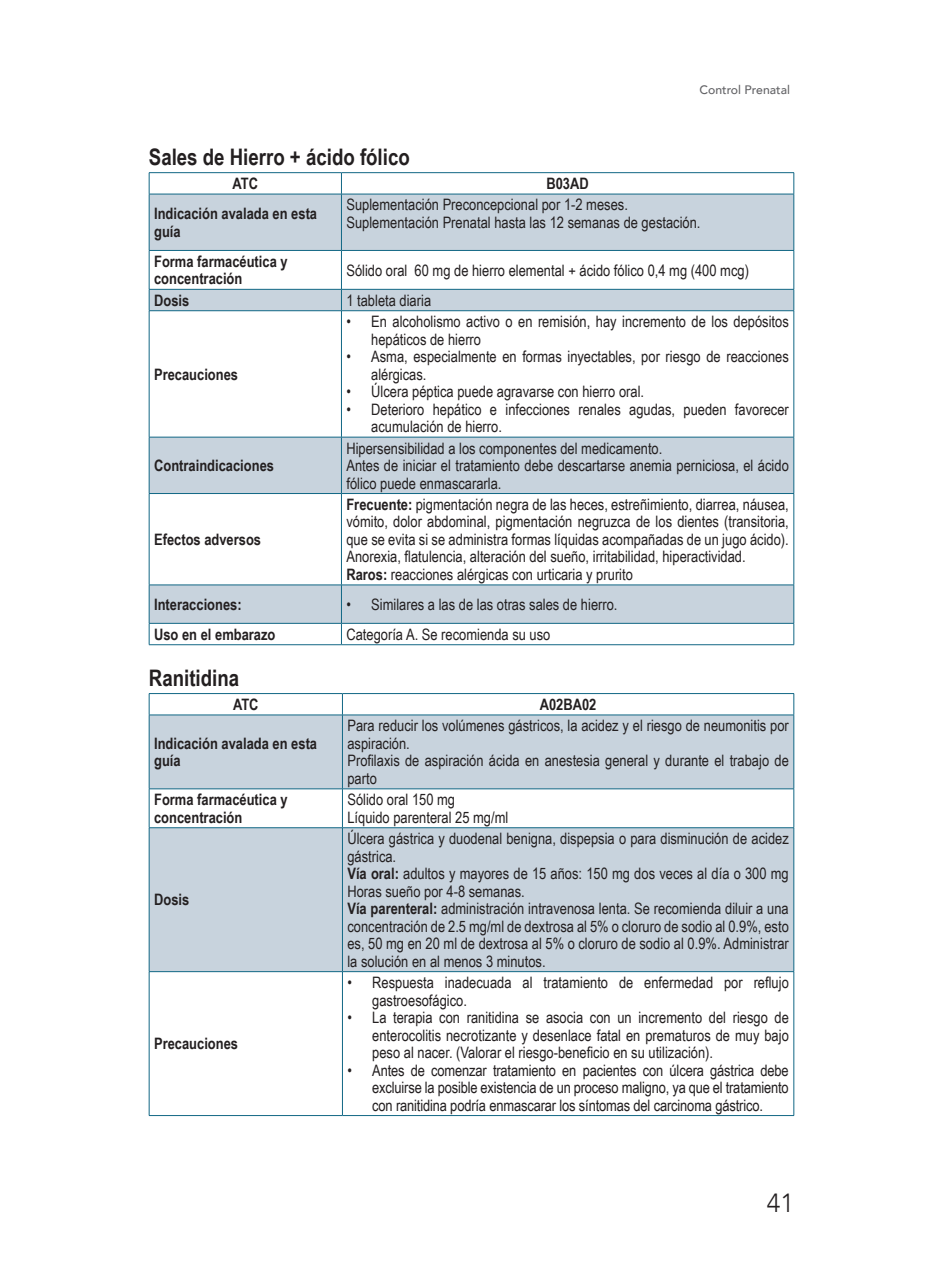
<style>
.page{position:relative;width:943px;height:1280px;background:#fff}
.page>*{position:absolute;margin:0;border:0;box-sizing:border-box;transform-origin:0 0}
.t1{font:300 26.25px "Avenir";color:#231f20}
.t2{font:700 22.75px "Arial Narrow";color:#231f20}
.t3{font:15.75px/17.5px "Arial Narrow";color:#231f20}
.t4{font:700 15.75px/17.5px "Arial Narrow";color:#231f20}
.t5{font:500 12.25px "Avenir";color:#636366}
.s1{font-weight:700}
</style>
<div class="page">
<svg style="left:150px;top:195px;width:643px;height:428px"></svg>
<hr style="left:149px;top:172px;width:192px;height:1px;background:#116785">
<svg style="left:149px;top:173px;width:1px;height:21px"></svg>
<hr style="left:341px;top:172px;width:453px;height:1px;background:#116785">
<svg style="left:341px;top:173px;width:1px;height:21px"></svg>
<svg style="left:793px;top:173px;width:1px;height:21px"></svg>
<hr style="left:149px;top:251px;width:1px;height:38px;background:#116785">
<hr style="left:341px;top:251px;width:1px;height:38px;background:#116785">
<hr style="left:793px;top:251px;width:1px;height:38px;background:#116785">
<hr style="left:149px;top:311px;width:1px;height:126px;background:#116785">
<hr style="left:341px;top:311px;width:1px;height:126px;background:#116785">
<hr style="left:793px;top:311px;width:1px;height:126px;background:#116785">
<hr style="left:149px;top:494px;width:1px;height:91px;background:#116785">
<hr style="left:341px;top:494px;width:1px;height:91px;background:#116785">
<hr style="left:793px;top:494px;width:1px;height:91px;background:#116785">
<svg style="left:149px;top:624px;width:1px;height:20px"></svg>
<svg style="left:341px;top:624px;width:1px;height:20px"></svg>
<svg style="left:793px;top:624px;width:1px;height:20px"></svg>
<hr style="left:149px;top:644px;width:192px;height:1px;background:#116785">
<hr style="left:341px;top:644px;width:453px;height:1px;background:#116785">
<hr style="left:149px;top:194px;width:192px;height:1px;background:#116785">
<hr style="left:149px;top:194px;width:1px;height:56px;background:#116785">
<hr style="left:149px;top:250px;width:192px;height:1px;background:#116785">
<hr style="left:341px;top:194px;width:453px;height:1px;background:#116785">
<hr style="left:341px;top:194px;width:1px;height:56px;background:#116785">
<hr style="left:793px;top:194px;width:1px;height:56px;background:#116785">
<hr style="left:341px;top:250px;width:453px;height:1px;background:#116785">
<hr style="left:149px;top:289px;width:192px;height:1px;background:#116785">
<svg style="left:149px;top:290px;width:1px;height:20px"></svg>
<hr style="left:149px;top:310px;width:192px;height:1px;background:#116785">
<hr style="left:341px;top:289px;width:453px;height:1px;background:#116785">
<svg style="left:341px;top:290px;width:1px;height:20px"></svg>
<svg style="left:793px;top:290px;width:1px;height:20px"></svg>
<hr style="left:341px;top:310px;width:453px;height:1px;background:#116785">
<hr style="left:149px;top:437px;width:192px;height:1px;background:#116785">
<hr style="left:149px;top:437px;width:1px;height:56px;background:#116785">
<hr style="left:149px;top:493px;width:192px;height:1px;background:#116785">
<hr style="left:341px;top:437px;width:453px;height:1px;background:#116785">
<hr style="left:341px;top:437px;width:1px;height:56px;background:#116785">
<hr style="left:793px;top:437px;width:1px;height:56px;background:#116785">
<hr style="left:341px;top:493px;width:453px;height:1px;background:#116785">
<hr style="left:149px;top:585px;width:192px;height:1px;background:#116785">
<hr style="left:149px;top:585px;width:1px;height:38px;background:#116785">
<hr style="left:149px;top:623px;width:192px;height:1px;background:#116785">
<hr style="left:341px;top:585px;width:453px;height:1px;background:#116785">
<hr style="left:341px;top:585px;width:1px;height:38px;background:#116785">
<hr style="left:793px;top:585px;width:1px;height:38px;background:#116785">
<hr style="left:341px;top:623px;width:453px;height:1px;background:#116785">
<svg style="left:150px;top:716px;width:643px;height:255px;background:#cfd9e1"></svg>
<hr style="left:149px;top:693px;width:193px;height:1px;background:#116785">
<svg style="left:149px;top:694px;width:1px;height:21px"></svg>
<hr style="left:342px;top:693px;width:452px;height:1px;background:#116785">
<svg style="left:342px;top:694px;width:1px;height:21px"></svg>
<svg style="left:793px;top:694px;width:1px;height:21px"></svg>
<hr style="left:149px;top:789px;width:1px;height:38px;background:#116785">
<hr style="left:342px;top:789px;width:1px;height:38px;background:#116785">
<hr style="left:793px;top:789px;width:1px;height:38px;background:#116785">
<hr style="left:149px;top:972px;width:1px;height:143px;background:#116785">
<hr style="left:342px;top:972px;width:1px;height:143px;background:#116785">
<hr style="left:793px;top:972px;width:1px;height:143px;background:#116785">
<hr style="left:149px;top:715px;width:193px;height:1px;background:#116785">
<hr style="left:149px;top:715px;width:1px;height:73px;background:#116785">
<hr style="left:149px;top:788px;width:193px;height:1px;background:#116785">
<hr style="left:342px;top:715px;width:452px;height:1px;background:#116785">
<hr style="left:342px;top:715px;width:1px;height:73px;background:#116785">
<hr style="left:793px;top:715px;width:1px;height:73px;background:#116785">
<hr style="left:342px;top:788px;width:452px;height:1px;background:#116785">
<hr style="left:149px;top:827px;width:193px;height:1px;background:#116785">
<hr style="left:149px;top:828px;width:1px;height:143px;background:#116785">
<hr style="left:149px;top:971px;width:193px;height:1px;background:#116785">
<hr style="left:342px;top:827px;width:452px;height:1px;background:#116785">
<hr style="left:342px;top:828px;width:1px;height:143px;background:#116785">
<hr style="left:793px;top:828px;width:1px;height:143px;background:#116785">
<hr style="left:342px;top:971px;width:452px;height:1px;background:#116785">
<hr style="left:149px;top:1115px;width:193px;height:1px;background:#116785">
<hr style="left:342px;top:1115px;width:452px;height:1px;background:#116785">
<p class="t5" style="left:699px;top:79px;width:92px">Control Prenatal</p>
<h2 class="t2" style="left:149px;top:140px;width:262px">Sales de Hierro + ácido fólico</h2>
<p class="t4" style="left:232px;top:174px;width:27px">ATC</p>
<p class="t4" style="left:546px;top:174px;width:44px">B03AD</p>
<p class="t4" style="left:154px;top:204px;width:164px">Indicación avalada en esta guía</p>
<p class="t3" style="left:346px;top:196px;width:355px">Suplementación Preconcepcional por 1-2 meses.<br>Suplementación Prenatal hasta las 12 semanas de gestación.</p>
<p class="t4" style="left:154px;top:252px;width:135px">Forma farmacéutica y concentración</p>
<p class="t3" style="left:346px;top:261px;width:404px">Sólido oral 60 mg de hierro elemental + ácido fólico 0,4 mg (400 mcg)</p>
<p class="t4" style="left:154px;top:291px;width:37px">Dosis</p>
<p class="t3" style="left:346px;top:291px;width:86px">1 tableta diaria</p>
<p class="t4" style="left:154px;top:365px;width:85px">Precauciones</p>
<p class="t4" style="left:154px;top:456px;width:121px">Contraindicaciones</p>
<p class="t4" style="left:154px;top:530px;width:108px">Efectos adversos</p>
<p class="t3" style="left:371px;top:312px;width:419px;text-indent:-25px">• En alcoholismo activo o en remisión, hay incremento de los depósitos hepáticos de hierro</p>
<p class="t3" style="left:371px;top:347px;width:419px;text-indent:-25px">• Asma, especialmente en formas inyectables, por riesgo de reacciones alérgicas.</p>
<p class="t3" style="left:346px;top:382px;width:299px">• Úlcera péptica puede agravarse con hierro oral.</p>
<p class="t3" style="left:371px;top:400px;width:419px;text-indent:-25px">• Deterioro hepático e infecciones renales agudas, pueden favorecer acumulación de hierro.</p>
<p class="t3" style="left:346px;top:439px;width:444px">Hipersensibilidad a los componentes del medicamento.<br>Antes de iniciar el tratamiento debe descartarse anemia perniciosa, el ácido fólico puede enmascararla.</p>
<p class="t3" style="left:346px;top:495px;width:444px"><span class="s1">Frecuente:</span> pigmentación negra de las heces, estreñimiento, diarrea, náusea, vómito, dolor abdominal, pigmentación negruzca de los dientes (transitoria, que se evita si se administra formas líquidas acompañadas de un jugo ácido).<br>Anorexia, flatulencia, alteración del sueño, irritabilidad, hiperactividad.<br><span class="s1">Raros:</span> reacciones alérgicas con urticaria y prurito</p>
<p class="t4" style="left:154px;top:595px;width:89px">Interacciones:</p>
<p class="t3" style="left:346px;top:595px;width:273px">• Similares a las de las otras sales de hierro.</p>
<p class="t4" style="left:154px;top:625px;width:123px">Uso en el embarazo</p>
<p class="t3" style="left:346px;top:625px;width:205px">Categoría A. Se recomienda su uso</p>
<h2 class="t2" style="left:149px;top:661px;width:92px">Ranitidina</h2>
<p class="t4" style="left:233px;top:695px;width:27px">ATC</p>
<p class="t4" style="left:540px;top:695px;width:58px">A02BA02</p>
<p class="t4" style="left:154px;top:734px;width:164px">Indicación avalada en esta guía</p>
<p class="t3" style="left:347px;top:716px;width:443px">Para reducir los volúmenes gástricos, la acidez y el riesgo de neumonitis por aspiración.<br>Profilaxis de aspiración ácida en anestesia general y durante el trabajo de parto</p>
<p class="t4" style="left:154px;top:790px;width:135px">Forma farmacéutica y concentración</p>
<p class="t3" style="left:347px;top:790px;width:162px">Sólido oral 150 mg<br>Líquido parenteral 25 mg/ml</p>
<p class="t4" style="left:154px;top:890px;width:37px">Dosis</p>
<p class="t4" style="left:154px;top:1034px;width:85px">Precauciones</p>
<p class="t3" style="left:347px;top:829px;width:443px">Úlcera gástrica y duodenal benigna, dispepsia o para disminución de acidez gástrica.<br><span class="s1">Vía oral:</span> adultos y mayores de 15 años: 150 mg dos veces al día o 300 mg Horas sueño por 4-8 semanas.<br><span class="s1">Vía parenteral:</span> administración intravenosa lenta. Se recomienda diluir a una concentración de 2.5 mg/ml de dextrosa al 5% o cloruro de sodio al 0.9%, esto es, 50 mg en 20 ml de dextrosa al 5% o cloruro de sodio al 0.9%. Administrar la solución en al menos 3 minutos.</p>
<p class="t3" style="left:372px;top:973px;width:418px;text-indent:-25px">• Respuesta inadecuada al tratamiento de enfermedad por reflujo gastroesofágico.</p>
<p class="t3" style="left:372px;top:1008px;width:418px;text-align:justify;text-indent:-25px">• La terapia con ranitidina se asocia con un incremento del riesgo de enterocolitis necrotizante y desenlace fatal en prematuros de muy bajo peso al nacer. (Valorar el riesgo-beneficio en su utilización).</p>
<p class="t3" style="left:372px;top:1061px;width:418px;text-align:justify;text-indent:-25px">• Antes de comenzar tratamiento en pacientes con úlcera gástrica debe excluirse la posible existencia de un proceso maligno, ya que el tratamiento con ranitidina podría enmascarar los síntomas del carcinoma gástrico.</p>
<h1 class="t1" style="left:766px;top:1187px;width:29px">41</h1>
</div>
